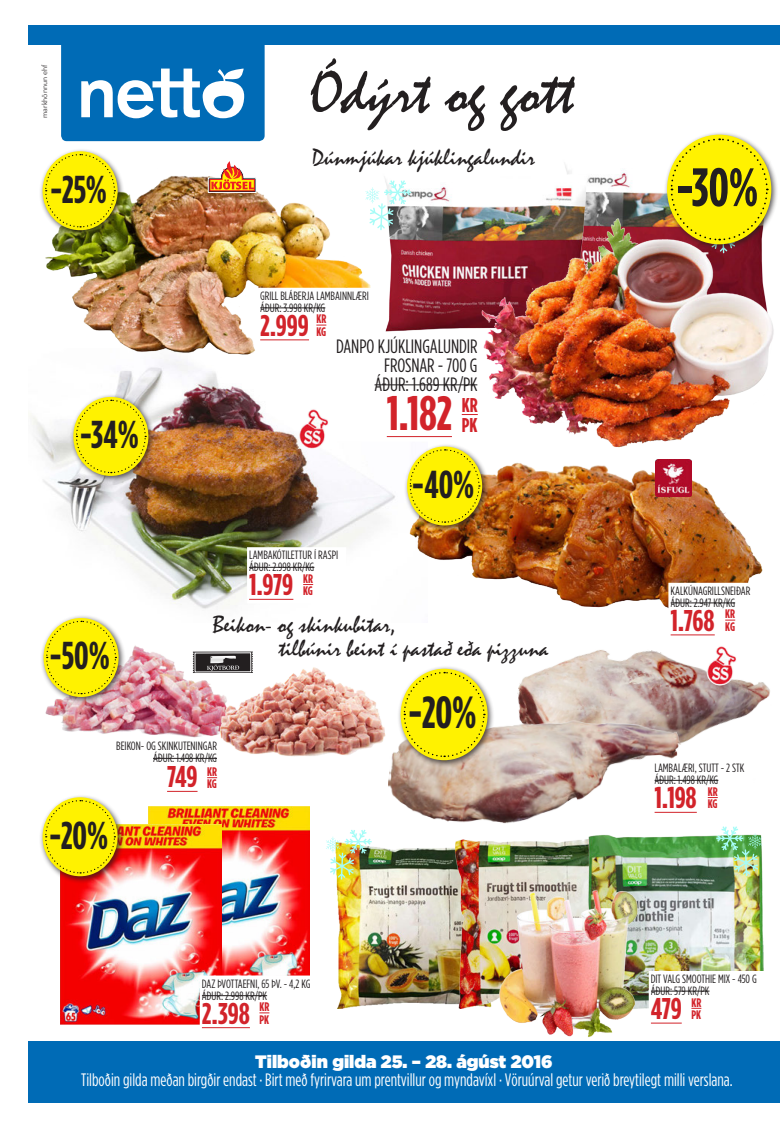
<style>
.page{position:relative;width:780px;height:1134px;background:#fff}
.page>*{position:absolute;margin:0;border:0;box-sizing:border-box;transform-origin:0 0}
.t1{font:62.9px "Mistral";letter-spacing:-.005em;color:#231f20}
.t2{font:700 condensed 53.9px "Gotham HTF";color:#231f20;scale:.95 1}
.t3{font:700 condensed 48.3px "Gotham HTF";color:#d2232a}
.t4{font:700 condensed 45px "Gotham HTF";color:#231f20;scale:.95 1}
.t5{font:700 condensed 38.9px "Gotham HTF";color:#231f20;scale:.95 1}
.t6{font:700 condensed 30px "Gotham HTF";letter-spacing:-.01em;color:#d2232a}
.t7{font:24px/24px "Mistral";color:#231f20}
.t8{font:700 condensed 20px/20px "Gotham HTF";color:#d2232a}
.t9{font:condensed 19.3px/19.3px "Gotham HTF";letter-spacing:-.005em;color:#231f20;text-align:right}
.t10{font:condensed 18px "Gotham HTF";color:#fff;scale:.95 1}
.t11{font:900 18px "Gotham HTF";color:#fff;scale:.96 1}
.t12{font:700 condensed 12.4px/12.4px "Gotham HTF";color:#d2232a}
.t13{font:condensed 12px/12px "Gotham HTF";color:#231f20}
.t14{font:7.1px "Avenir Next";color:#231f20}
</style>
<div class="page">
<img style="left:45px;top:645px;width:170px;height:93px">
<img style="left:215px;top:667px;width:171px;height:90px">
<img style="left:148px;top:807px;width:162px;height:168px">
<img style="left:336px;top:842px;width:114px;height:167px">
<img style="left:450px;top:839px;width:137px;height:170px">
<img style="left:587px;top:835px;width:176px;height:174px">
<img style="left:30px;top:364px;width:365px;height:245px">
<svg style="left:61px;top:45px;width:203px;height:96px"></svg>
<div style="left:28px;top:26px;width:752px;height:19px;background:#006bb6"></div>
<div style="left:28px;top:1041px;width:752px;height:62px;background:#006bb6"></div>
<div style="left:102px;top:739px;width:116px;height:54px;background:#fff"></div>
<hr style="left:153px;top:758px;width:64px;height:1px;background:#231f20">
<hr style="left:167px;top:791px;width:30px;height:1px;background:#d2232a">
<img style="left:45px;top:176px;width:326px;height:188px">
<div style="left:259px;top:289px;width:117px;height:62px;background:#fff"></div>
<hr style="left:260px;top:340px;width:49px;height:1px;background:#d2232a">
<hr style="left:260px;top:308px;width:65px;height:1px;background:#231f20">
<div style="left:39px;top:148px;width:86px;height:89px;background:#231f20;opacity:.75"></div>
<svg style="left:44px;top:153px;width:72px;height:75px;background:#f2e81d"></svg>
<img style="left:599px;top:172px;width:64px;height:45px">
<img style="left:716px;top:826px;width:46px;height:50px">
<img style="left:326px;top:830px;width:45px;height:49px">
<div style="left:248px;top:548px;width:97px;height:54px;background:#fff"></div>
<hr style="left:249px;top:599px;width:44px;height:1px;background:#d2232a">
<hr style="left:249px;top:567px;width:65px;height:1px;background:#231f20">
<img style="left:517px;top:650px;width:253px;height:92px">
<img style="left:388px;top:702px;width:297px;height:136px">
<div style="left:653px;top:761px;width:96px;height:54px;background:#fff"></div>
<hr style="left:654px;top:812px;width:42px;height:1px;background:#d2232a">
<hr style="left:654px;top:780px;width:64px;height:1px;background:#231f20">
<div style="left:649px;top:972px;width:114px;height:54px;background:#fff"></div>
<hr style="left:650px;top:1023px;width:31px;height:1px;background:#d2232a">
<hr style="left:650px;top:991px;width:59px;height:1px;background:#231f20">
<div style="left:70px;top:393px;width:86px;height:90px;background:#231f20;opacity:.75"></div>
<svg style="left:73px;top:397px;width:75px;height:79px"></svg>
<svg style="left:75px;top:399px;width:71px;height:75px;background:#f3e61b"></svg>
<div style="left:397px;top:665px;width:98px;height:102px;background:#231f20;opacity:.75"></div>
<svg style="left:400px;top:669px;width:87px;height:91px"></svg>
<svg style="left:403px;top:671px;width:82px;height:87px;background:#f4e81c"></svg>
<img style="left:298px;top:405px;width:31px;height:48px">
<img style="left:706px;top:646px;width:31px;height:44px">
<svg style="left:208px;top:161px;width:48px;height:32px"></svg>
<img style="left:60px;top:824px;width:162px;height:200px">
<div style="left:201px;top:976px;width:111px;height:55px;background:#fff"></div>
<hr style="left:202px;top:1027px;width:48px;height:1px;background:#d2232a">
<hr style="left:202px;top:995px;width:65px;height:1px;background:#231f20">
<div style="left:39px;top:794px;width:86px;height:89px;background:#231f20;opacity:.75"></div>
<svg style="left:44px;top:799px;width:72px;height:75px;background:#f6e61d"></svg>
<img style="left:492px;top:877px;width:152px;height:160px">
<img style="left:385px;top:165px;width:214px;height:167px">
<img style="left:477px;top:217px;width:297px;height:231px">
<div style="left:332px;top:335px;width:147px;height:105px;background:#fff"></div>
<hr style="left:374px;top:385px;width:103px;height:1px;background:#231f20">
<hr style="left:387px;top:436px;width:65px;height:1px;background:#d2232a">
<svg style="left:462px;top:414px;width:16px;height:1px"></svg>
<div style="left:663px;top:131px;width:115px;height:121px;background:#231f20;opacity:.75"></div>
<svg style="left:669px;top:138px;width:99px;height:115px;background:#ead61f"></svg>
<img style="left:409px;top:459px;width:354px;height:149px">
<div style="left:669px;top:584px;width:92px;height:54px;background:#fff"></div>
<hr style="left:670px;top:635px;width:44px;height:1px;background:#d2232a">
<hr style="left:670px;top:603px;width:65px;height:1px;background:#231f20">
<div style="left:404px;top:443px;width:85px;height:90px;background:#231f20;opacity:.75"></div>
<svg style="left:407px;top:446px;width:75px;height:79px"></svg>
<svg style="left:409px;top:449px;width:71px;height:74px;background:#f4e618"></svg>
<img style="left:655px;top:460px;width:37px;height:36px">
<div style="left:40px;top:615px;width:86px;height:89px;background:#231f20;opacity:.75"></div>
<svg style="left:45px;top:620px;width:72px;height:75px;background:#f5e921"></svg>
<svg style="left:193px;top:651px;width:60px;height:22px"></svg>
<svg style="left:365px;top:180px;width:46px;height:50px"></svg>
<p class="t14" style="left:39px;top:118px;width:54px;rotate:-90deg">markhönnun ehf</p>
<h3 class="t5" style="left:50px;top:167px;width:61px">-25%</h3>
<h3 class="t5" style="left:80px;top:413px;width:63px">-34%</h3>
<h3 class="t5" style="left:49px;top:634px;width:65px">-50%</h3>
<h1 class="t1" style="left:310px;top:57px;width:266px">Ódýrt og gott</h1>
<h3 class="t7" style="left:312px;top:146px;width:224px">Dúnmjúkar kjúklingalundir</h3>
<p class="t13" style="left:260px;top:289px;width:110px">GRILL BLÁBERJA LAMBAINNLÆRI<br>ÁÐUR: 3.998 KR/KG</p>
<h3 class="t6" style="left:260px;top:308px;width:50px">2.999</h3>
<p class="t12" style="left:316px;top:313px;width:11px">KR<br>KG</p>
<h3 class="t9" style="left:336px;top:336px;width:143px">DANPO KJÚKLINGALUNDIR<br>FROSNAR - 700 G<br>ÁÐUR: 1.689 KR/PK</h3>
<h3 class="t3" style="left:387px;top:386px;width:67px">1.182</h3>
<h3 class="t8" style="left:462px;top:394px;width:18px">KR<br>PK</h3>
<p class="t13" style="left:249px;top:549px;width:91px">LAMBAKÓTILETTUR Í RASPI<br>ÁÐUR: 2.998 KR/KG</p>
<h3 class="t6" style="left:249px;top:568px;width:46px">1.979</h3>
<p class="t12" style="left:303px;top:572px;width:11px">KR<br>KG</p>
<h3 class="t5" style="left:412px;top:462px;width:67px">-40%</h3>
<h3 class="t7" style="left:279px;top:613px;width:271px;text-indent:-66px">Beikon- og skinkubitar,<br>tilbúnir beint í pastað eða pizzuna</h3>
<h3 class="t4" style="left:408px;top:687px;width:74px">-20%</h3>
<p class="t13" style="left:116px;top:740px;width:102px;text-align:right">BEIKON- OG SKINKUTENINGAR<br>ÁÐUR: 1.498 KR/KG</p>
<h3 class="t6" style="left:167px;top:760px;width:32px">749</h3>
<p class="t12" style="left:207px;top:765px;width:11px">KR<br>KG</p>
<h3 class="t5" style="left:49px;top:813px;width:64px">-20%</h3>
<p class="t13" style="left:202px;top:977px;width:110px">DAZ ÞVOTTAEFNI, 65 ÞV. - 4,2 KG<br>ÁÐUR: 2.998 KR/PK</p>
<h3 class="t6" style="left:202px;top:996px;width:50px">2.398</h3>
<p class="t12" style="left:259px;top:1000px;width:11px">KR<br>PK</p>
<h2 class="t2" style="left:676px;top:157px;width:88px">-30%</h2>
<p class="t13" style="left:670px;top:584px;width:81px">KALKÚNAGRILLSNEIÐAR<br>ÁÐUR: 2.947 KR/KG</p>
<h3 class="t6" style="left:670px;top:603px;width:46px">1.768</h3>
<p class="t12" style="left:725px;top:608px;width:11px">KR<br>KG</p>
<p class="t13" style="left:654px;top:762px;width:91px">LAMBALÆRI, STUTT - 2 STK<br>ÁÐUR: 1.498 KR/KG</p>
<h3 class="t6" style="left:654px;top:781px;width:44px">1.198</h3>
<p class="t12" style="left:707px;top:785px;width:11px">KR<br>KG</p>
<p class="t13" style="left:650px;top:973px;width:108px">DIT VALG SMOOTHIE MIX - 450 G<br>ÁÐUR: 579 KR/PK</p>
<h3 class="t6" style="left:650px;top:992px;width:32px">479</h3>
<p class="t12" style="left:691px;top:996px;width:11px">KR<br>PK</p>
<h3 class="t11" style="left:255px;top:1051px;width:311px">Tilboðin gilda 25. – 28. ágúst 2016</h3>
<h3 class="t10" style="left:81px;top:1070px;width:687px">Tilboðin gilda meðan birgðir endast · Birt með fyrirvara um prentvillur og myndavíxl · Vöruúrval getur verið breytilegt milli verslana.</h3>
</div>
